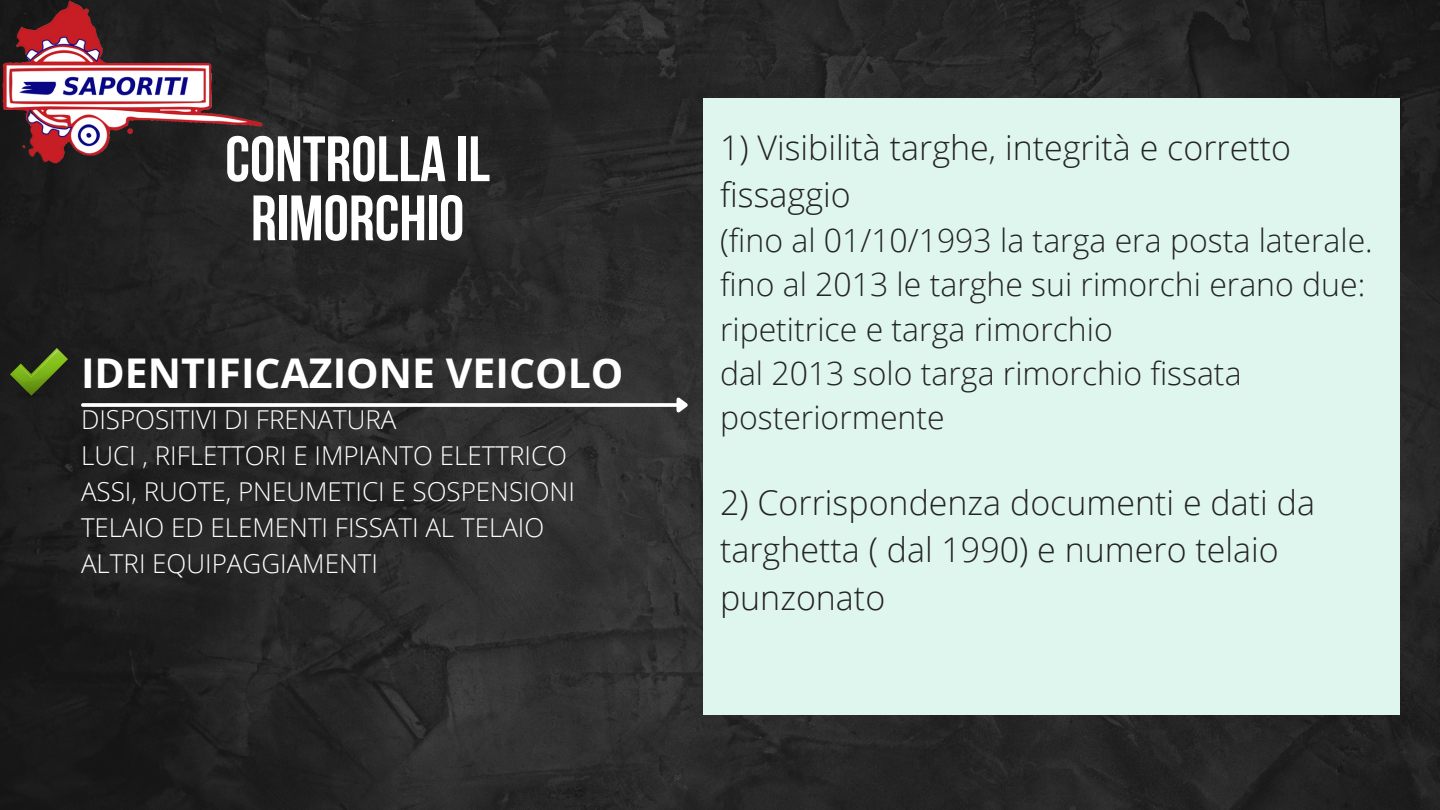
<style>
.page{position:relative;width:1440px;height:810px;background:#fff}
.page>*{position:absolute;margin:0;border:0;box-sizing:border-box;transform-origin:0 0}
.t1{font:700 64.1px/59.1px "Bebas Neue";color:#fff;text-align:center}
.t2{font:700 41px "Open Sans";color:#fff}
.t3{font:300 34px/47.2px "Open Sans";color:#242424}
.t4{font:300 32px/44.2px "Open Sans";color:#242424}
.t5{font:300 26px "Open Sans";color:#fff}
</style>
<div class="page">
<img style="left:0;top:0;width:1440px;height:810px">
<svg style="left:83px;top:403px;width:590px;height:4px"></svg>
<svg style="left:673px;top:394px;width:19px;height:24px"></svg>
<div style="left:704px;top:99px;width:696px;height:616px;background:#dff6ef"></div>
<img style="left:0;top:0;width:270px;height:166px">
<img style="left:0;top:348px;width:68px;height:50px">
<p class="t1" style="left:225px;top:136px;width:266px">CONTROLLA IL<br>RIMORCHIO</p>
<p class="t2" style="left:81px;top:345px;width:544px">IDENTIFICAZIONE VEICOLO</p>
<p class="t5" style="left:81px;top:401px;width:317px">DISPOSITIVI DI FRENATURA</p>
<p class="t5" style="left:81px;top:437px;width:488px">LUCI , RIFLETTORI E IMPIANTO ELETTRICO</p>
<p class="t5" style="left:81px;top:473px;width:495px">ASSI, RUOTE, PNEUMETICI E SOSPENSIONI</p>
<p class="t5" style="left:81px;top:509px;width:465px">TELAIO ED ELEMENTI FISSATI AL TELAIO</p>
<p class="t5" style="left:81px;top:545px;width:298px">ALTRI EQUIPAGGIAMENTI</p>
<p class="t3" style="left:720px;top:123px;width:573px">1) Visibilità targhe, integrità e corretto fissaggio</p>
<p class="t4" style="left:720px;top:218px;width:654px">(fino al 01/10/1993 la targa era posta laterale.</p>
<p class="t4" style="left:720px;top:262px;width:647px">fino al 2013 le targhe sui rimorchi erano due:</p>
<p class="t4" style="left:720px;top:306px;width:394px">ripetitrice e targa rimorchio</p>
<p class="t4" style="left:720px;top:350px;width:523px">dal 2013 solo targa rimorchio fissata posteriormente</p>
<p class="t3" style="left:720px;top:478px;width:597px">2) Corrispondenza documenti e dati da targhetta ( dal 1990) e numero telaio punzonato</p>
</div>
